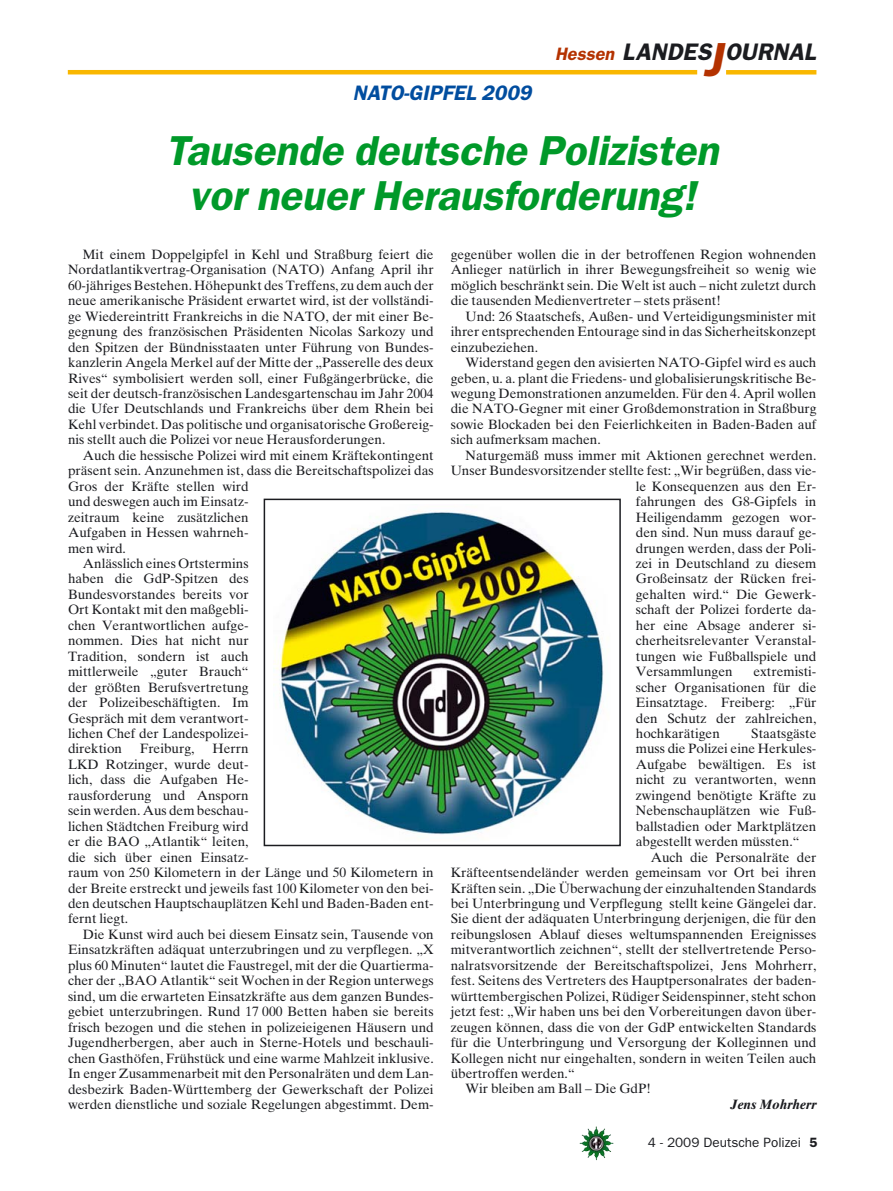
<style>
.page{position:relative;width:893px;height:1191px;background:#fff}
.page>*{position:absolute;margin:0;border:0;box-sizing:border-box;transform-origin:0 0}
.t1{font:italic 600 42px/45px "Franklin Gothic";color:#009929;text-align:center}
.t2{font:italic 600 24px "Franklin Gothic";color:#1b1c20}
.t3{font:italic 600 21px "Franklin Gothic";color:#004d9f}
.t4{font:italic 600 18px "Franklin Gothic";color:#b43200}
.t5{font:13.5px/15.5px "Times Ten";color:#1b1c20;text-align:justify}
.t6{font:13.5px "Franklin Gothic";color:#1b1c20}
.t7{font:italic 700 13.5px "Times Ten";color:#1b1c20}
.s1{font-size:48px;color:#b43200}
.s2{font-weight:600}
</style>
<div class="page">
<img style="left:582px;top:1128px;width:31px;height:32px">
<hr style="left:68px;top:70px;width:629px;height:4px;background:#f9b700">
<div style="left:726px;top:70px;width:90px;height:5px;background:#f9b700"></div>
<img style="left:273px;top:510px;width:331px;height:325px">
<div style="left:264px;top:498px;width:357px;height:348px;border:2px solid #1b1c20"></div>
<h3 class="t3" style="left:353px;top:86px;width:184px">NATO-GIPFEL 2009</h3>
<h2 class="t2" style="left:622px;top:44px;width:110px">LANDES<span class="s1">J</span></h2>
<h3 class="t4" style="left:555px;top:48px;width:64px">Hessen</h3>
<h2 class="t2" style="left:725px;top:44px;width:92px">OURNAL</h2>
<h1 class="t1" style="left:166px;top:132px;width:561px">Tausende deutsche Polizisten vor neuer Herausforderung!</h1>
<p class="t5" style="left:68px;top:248px;width:367px;text-indent:15px">Mit einem Doppelgipfel in Kehl und Straßburg feiert die Nordatlantikvertrag-Organisation (NATO) Anfang April ihr 60-jähriges Bestehen. Höhepunkt des Treffens, zu dem auch der neue amerikanische Präsident erwartet wird, ist der vollständi&shy;ge Wiedereintritt Frankreichs in die NATO, der mit einer Be&shy;gegnung des französischen Präsidenten Nicolas Sarkozy und den Spitzen der Bündnisstaaten unter Führung von Bundes&shy;kanzlerin Angela Merkel auf der Mitte der „Passerelle des deux Rives“ symbolisiert werden soll, einer Fußgängerbrücke, die seit der deutsch-französischen Landesgartenschau im Jahr 2004 die Ufer Deutschlands und Frankreichs über dem Rhein bei Kehl verbindet. Das politische und organisatorische Großereig&shy;nis stellt auch die Polizei vor neue Herausforderungen.</p>
<p class="t5" style="left:83px;top:449px;width:352px">Auch die hessische Polizei wird mit einem Kräftekontingent</p>
<p class="t5" style="left:68px;top:464px;width:367px">präsent sein. Anzunehmen ist, dass die Bereitschaftspolizei das</p>
<p class="t5" style="left:68px;top:480px;width:182px">Gros der Kräfte stellen wird</p>
<p class="t5" style="left:68px;top:495px;width:182px">und deswegen auch im Einsatz-</p>
<p class="t5" style="left:68px;top:510px;width:182px">zeitraum keine zusätzlichen</p>
<p class="t5" style="left:68px;top:526px;width:182px">Aufgaben in Hessen wahrneh-</p>
<p class="t5" style="left:68px;top:541px;width:59px">men wird.</p>
<p class="t5" style="left:83px;top:557px;width:167px">Anlässlich eines Ortstermins</p>
<p class="t5" style="left:68px;top:572px;width:182px">haben die GdP-Spitzen des</p>
<p class="t5" style="left:68px;top:588px;width:182px">Bundesvorstandes bereits vor</p>
<p class="t5" style="left:68px;top:603px;width:182px">Ort Kontakt mit den maßgebli-</p>
<p class="t5" style="left:68px;top:619px;width:182px">chen Verantwortlichen aufge-</p>
<p class="t5" style="left:68px;top:634px;width:182px">nommen. Dies hat nicht nur</p>
<p class="t5" style="left:68px;top:650px;width:182px">Tradition, sondern ist auch</p>
<p class="t5" style="left:68px;top:665px;width:182px">mittlerweile „guter Brauch“</p>
<p class="t5" style="left:68px;top:680px;width:182px">der größten Berufsvertretung</p>
<p class="t5" style="left:68px;top:696px;width:182px">der Polizeibeschäftigten. Im</p>
<p class="t5" style="left:68px;top:711px;width:182px">Gespräch mit dem verantwort-</p>
<p class="t5" style="left:68px;top:727px;width:182px">lichen Chef der Landespolizei-</p>
<p class="t5" style="left:68px;top:742px;width:56px">direktion</p>
<p class="t5" style="left:140px;top:742px;width:56px">Freiburg,</p>
<p class="t5" style="left:68px;top:742px;width:367px;text-align:left;text-indent:145px">Herrn<br>LKD Rotzinger, wurde deut-<br>lich, dass die Aufgaben He -<br>rausforderung und Ansporn<br>sein werden. Aus dem beschau-<br>lichen Städtchen Freiburg wird<br>er die BAO „Atlantik“ leiten,<br>die sich über einen Einsatz-<br>raum von 250 Kilometern in der Länge und 50 Kilometern in der Breite erstreckt und jeweils fast 100 Kilometer von den bei&shy;den deutschen Hauptschauplätzen Kehl und Baden-Baden ent&shy;fernt liegt.</p>
<p class="t5" style="left:68px;top:928px;width:367px;text-indent:15px">Die Kunst wird auch bei diesem Einsatz sein, Tausende von Einsatzkräften adäquat unterzubringen und zu verpflegen. „X plus 60 Minuten“ lautet die Faustregel, mit der die Quartierma&shy;cher der „BAO Atlantik“ seit Wochen in der Region unterwegs sind, um die erwarteten Einsatzkräfte aus dem ganzen Bundes&shy;gebiet unterzubringen. Rund 17 000 Betten haben sie bereits frisch bezogen und die stehen in polizeieigenen Häusern und Jugendherbergen, aber auch in Sterne-Hotels und beschauli&shy;chen Gasthöfen, Frühstück und eine warme Mahlzeit inklusive.<br>In enger Zusammenarbeit mit den Personalräten und dem Lan&shy;desbezirk Baden-Württemberg der Gewerkschaft der Polizei werden dienstliche und soziale Regelungen abgestimmt. Dem-</p>
<p class="t5" style="left:451px;top:248px;width:367px">gegenüber wollen die in der betroffenen Region wohnenden Anlieger natürlich in ihrer Bewegungsfreiheit so wenig wie möglich beschränkt sein. Die Welt ist auch – nicht zuletzt durch die tausenden Medienvertreter – stets präsent!</p>
<p class="t5" style="left:451px;top:310px;width:367px;text-indent:15px">Und: 26 Staatschefs, Außen- und Verteidigungsminister mit ihrer entsprechenden Entourage sind in das Sicherheitskonzept einzubeziehen.</p>
<p class="t5" style="left:451px;top:356px;width:367px;text-indent:15px">Widerstand gegen den avisierten NATO-Gipfel wird es auch geben, u. a. plant die Friedens- und globalisierungskritische Be&shy;wegung Demonstrationen anzumelden. Für den 4. April wollen die NATO-Gegner mit einer Großdemonstration in Straßburg sowie Blockaden bei den Feierlichkeiten in Baden-Baden auf sich aufmerksam machen.</p>
<p class="t5" style="left:466px;top:449px;width:352px">Naturgemäß muss immer mit Aktionen gerechnet werden.</p>
<p class="t5" style="left:451px;top:464px;width:367px">Unser Bundesvorsitzender stellte fest: „Wir begrüßen, dass vie-</p>
<p class="t5" style="left:636px;top:480px;width:182px">le Konsequenzen aus den Er-</p>
<p class="t5" style="left:636px;top:495px;width:182px">fahrungen des G8-Gipfels in</p>
<p class="t5" style="left:636px;top:510px;width:182px">Heiligendamm gezogen wor-</p>
<p class="t5" style="left:636px;top:526px;width:182px">den sind. Nun muss darauf ge-</p>
<p class="t5" style="left:636px;top:541px;width:182px">drungen werden, dass der Poli-</p>
<p class="t5" style="left:636px;top:557px;width:182px">zei in Deutschland zu diesem</p>
<p class="t5" style="left:636px;top:572px;width:182px">Großeinsatz der Rücken frei-</p>
<p class="t5" style="left:636px;top:588px;width:182px">gehalten wird.“ Die Gewerk-</p>
<p class="t5" style="left:636px;top:603px;width:182px">schaft der Polizei forderte da-</p>
<p class="t5" style="left:636px;top:619px;width:182px">her eine Absage anderer si-</p>
<p class="t5" style="left:636px;top:634px;width:182px">cherheitsrelevanter Veranstal-</p>
<p class="t5" style="left:636px;top:650px;width:182px">tungen wie Fußballspiele und</p>
<p class="t5" style="left:636px;top:665px;width:98px">Versammlungen</p>
<p class="t5" style="left:636px;top:665px;width:182px;text-indent:118px">extremisti&shy;scher Organisationen für die Einsatztage. Freiberg: „Für den Schutz der zahlreichen, hochkarätigen</p>
<p class="t5" style="left:636px;top:727px;width:182px;text-indent:115px">Staatsgäste muss die Polizei eine Herkules-Aufgabe bewältigen. Es ist nicht zu verantworten, wenn zwingend benötigte Kräfte zu Nebenschauplätzen wie Fuß&shy;ballstadien oder Marktplätzen abgestellt werden müssten.“</p>
<p class="t5" style="left:651px;top:850px;width:167px">Auch die Personalräte der</p>
<p class="t5" style="left:451px;top:866px;width:367px">Kräfteentsendeländer werden gemeinsam vor Ort bei ihren</p>
<p class="t5" style="left:451px;top:881px;width:367px">Kräften sein. „Die Überwachung der einzuhaltenden Standards</p>
<p class="t5" style="left:451px;top:897px;width:367px">bei Unterbringung und Verpflegung stellt keine Gängelei dar.</p>
<p class="t5" style="left:451px;top:912px;width:367px">Sie dient der adäquaten Unterbringung derjenigen, die für den</p>
<p class="t5" style="left:451px;top:928px;width:367px">reibungslosen Ablauf dieses weltumspannenden Ereignisses</p>
<p class="t5" style="left:451px;top:943px;width:367px">mitverantwortlich zeichnen“, stellt der stellvertretende Perso-</p>
<p class="t5" style="left:451px;top:959px;width:367px">nalratsvorsitzende der Bereitschaftspolizei, Jens Mohrherr,</p>
<p class="t5" style="left:451px;top:974px;width:367px">fest. Seitens des Vertreters des Hauptpersonalrates der baden-</p>
<p class="t5" style="left:451px;top:989px;width:367px">württembergischen Polizei, Rüdiger Seidenspinner, steht schon</p>
<p class="t5" style="left:451px;top:1005px;width:367px">jetzt fest: „Wir haben uns bei den Vorbereitungen davon über-</p>
<p class="t5" style="left:451px;top:1020px;width:367px">zeugen können, dass die von der GdP entwickelten Standards</p>
<p class="t5" style="left:451px;top:1036px;width:367px">für die Unterbringung und Versorgung der Kolleginnen und</p>
<p class="t5" style="left:451px;top:1051px;width:367px">Kollegen nicht nur eingehalten, sondern in weiten Teilen auch</p>
<p class="t5" style="left:451px;top:1067px;width:125px">übertroffen werden.“</p>
<p class="t5" style="left:466px;top:1082px;width:187px">Wir bleiben am Ball – Die GdP!</p>
<p class="t7" style="left:731px;top:1099px;width:87px">Jens Mohrherr</p>
<p class="t6" style="left:648px;top:1138px;width:171px">4 - 2009 Deutsche Polizei <span class="s2">5</span></p>
</div>
